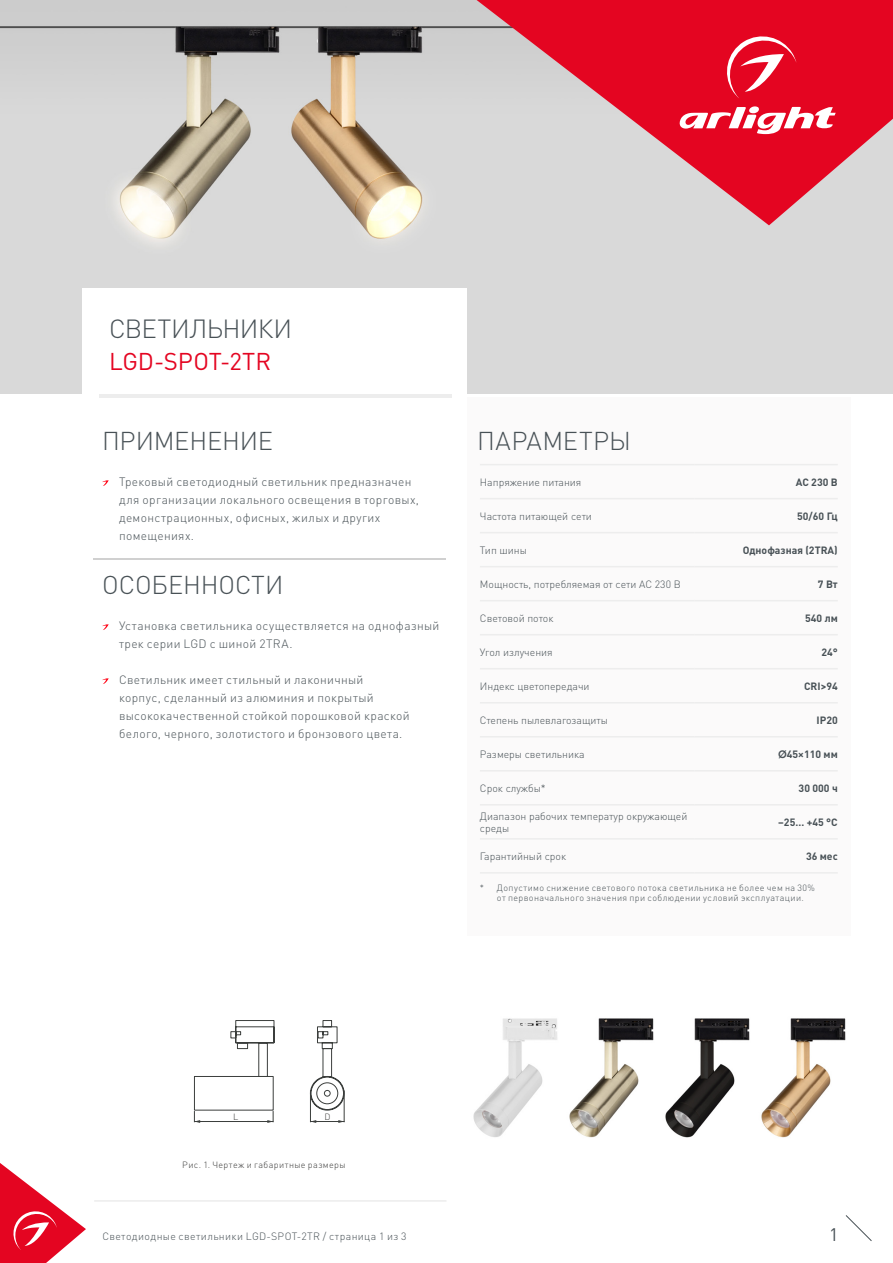
<style>
.page{position:relative;width:893px;height:1263px;background:#fff}
.page>*{position:absolute;margin:0;border:0;box-sizing:border-box;transform-origin:0 0}
.t1{font:300 25.95px "DIN Pro";letter-spacing:-.025em;color:#485156}
.t2{font:300 25.5px "DIN Pro";letter-spacing:-.005em;color:#485156}
.t3{font:300 25.5px "DIN Pro";letter-spacing:.015em;color:#485156}
.t4{font:24px "DIN Pro";letter-spacing:-.005em;color:#e40521}
.t5{font:18px "DIN Pro";color:#485156}
.t6{font:300 12px/18px "DIN Pro";letter-spacing:.03em;color:#485156}
.t7{font:300 10.5px/12px "DIN Pro";color:#485156}
.t8{font:700 10.5px "DIN Pro";color:#485156}
.t9{font:300 10.5px "DIN Pro";letter-spacing:.04em;color:#485156}
.t10{font:300 9px/10.5px "DIN Pro";letter-spacing:.04em;color:#485156}
.t11{font:300 9px "DIN Pro";letter-spacing:.04em;color:#3c3c3b}
.s1{font-family:"Century Gothic"}
</style>
<div class="page">
<svg style="left:845px;top:1215px;width:27px;height:26px"></svg>
<img style="left:0;top:0;width:892px;height:394px">
<div style="left:467px;top:397px;width:383px;height:538px;background:#fbfafa"></div>
<hr style="left:480px;top:464px;width:214px;height:1px;background:#ededed">
<hr style="left:694px;top:464px;width:144px;height:1px;background:#ededed">
<hr style="left:480px;top:498px;width:214px;height:1px;background:#ededed">
<hr style="left:694px;top:498px;width:144px;height:1px;background:#ededed">
<hr style="left:480px;top:532px;width:214px;height:1px;background:#ededed">
<hr style="left:694px;top:532px;width:144px;height:1px;background:#ededed">
<hr style="left:480px;top:566px;width:214px;height:1px;background:#ededed">
<hr style="left:694px;top:566px;width:144px;height:1px;background:#ededed">
<hr style="left:480px;top:600px;width:214px;height:1px;background:#ededed">
<hr style="left:694px;top:600px;width:144px;height:1px;background:#ededed">
<hr style="left:480px;top:736px;width:214px;height:1px;background:#ededed">
<hr style="left:694px;top:736px;width:144px;height:1px;background:#ededed">
<hr style="left:480px;top:770px;width:214px;height:1px;background:#ededed">
<hr style="left:694px;top:770px;width:144px;height:1px;background:#ededed">
<hr style="left:480px;top:804px;width:214px;height:1px;background:#ededed">
<hr style="left:694px;top:804px;width:144px;height:1px;background:#ededed">
<hr style="left:480px;top:838px;width:214px;height:1px;background:#ededed">
<hr style="left:694px;top:838px;width:144px;height:1px;background:#ededed">
<hr style="left:480px;top:872px;width:214px;height:1px;background:#ededed">
<hr style="left:694px;top:872px;width:144px;height:1px;background:#ededed">
<hr style="left:480px;top:634px;width:214px;height:1px;background:#ededed">
<hr style="left:694px;top:634px;width:144px;height:1px;background:#ededed">
<hr style="left:480px;top:668px;width:214px;height:1px;background:#ededed">
<hr style="left:694px;top:668px;width:144px;height:1px;background:#ededed">
<hr style="left:480px;top:702px;width:214px;height:1px;background:#ededed">
<hr style="left:694px;top:702px;width:144px;height:1px;background:#ededed">
<div style="left:82px;top:288px;width:384px;height:117px;background:#fff"></div>
<svg style="left:102px;top:480px;width:7px;height:6px"></svg>
<svg style="left:102px;top:624px;width:7px;height:6px"></svg>
<svg style="left:102px;top:678px;width:7px;height:6px"></svg>
<hr style="left:99px;top:394px;width:352px;height:3px;background:#ededed">
<hr style="left:94px;top:559px;width:352px;height:1px;background:#d0d0d0">
<hr style="left:94px;top:1200px;width:352px;height:1px;background:#e3e3e3">
<svg style="left:194px;top:1020px;width:151px;height:103px"></svg>
<img style="left:473px;top:1018px;width:373px;height:120px">
<svg style="left:477px;top:0;width:416px;height:225px;fill:#e40521"></svg>
<svg style="left:677px;top:106px;width:159px;height:31px"></svg>
<svg style="left:722px;top:31px;width:74px;height:68px"></svg>
<svg style="left:0;top:1163px;width:86px;height:100px"></svg>
<h1 class="t1" style="left:109px;top:311px;width:185px">СВЕТИЛЬНИКИ</h1>
<h3 class="t4" style="left:109px;top:345px;width:164px">LGD-SPOT-2TR</h3>
<h2 class="t2" style="left:102px;top:423px;width:172px">ПРИМЕНЕНИЕ</h2>
<p class="t6" style="left:119px;top:472px;width:301px">Трековый светодиодный светильник предназначен для организации локального освещения в торговых, демонстрационных, офисных, жилых и других помещениях.</p>
<h2 class="t2" style="left:102px;top:567px;width:183px">ОСОБЕННОСТИ</h2>
<p class="t6" style="left:119px;top:616px;width:322px">Установка светильника осуществляется на однофазный трек серии LGD с шиной 2TRA.</p>
<p class="t6" style="left:119px;top:670px;width:292px">Светильник имеет стильный и лаконичный<br>корпус, сделанный из алюминия и покрытый высококачественной стойкой порошковой краской белого, черного, золотистого и бронзового цвета.</p>
<h2 class="t3" style="left:477px;top:423px;width:155px">ПАРАМЕТРЫ</h2>
<p class="t7" style="left:480px;top:475px;width:103px">Напряжение питания</p>
<p class="t8" style="left:796px;top:475px;width:43px">AC 230 В</p>
<p class="t7" style="left:480px;top:509px;width:114px">Частота питающей сети</p>
<p class="t8" style="left:797px;top:509px;width:42px">50/60 Гц</p>
<p class="t7" style="left:480px;top:543px;width:48px">Тип шины</p>
<p class="t8" style="left:743px;top:543px;width:97px">Однофазная (2TRA)</p>
<p class="t7" style="left:480px;top:577px;width:202px">Мощность, потребляемая от сети АС 230 В</p>
<p class="t8" style="left:818px;top:577px;width:21px">7 Вт</p>
<p class="t7" style="left:480px;top:611px;width:75px">Световой поток</p>
<p class="t8" style="left:805px;top:611px;width:34px">540 лм</p>
<p class="t7" style="left:480px;top:645px;width:74px">Угол излучения</p>
<p class="t8" style="left:821px;top:645px;width:18px">24°</p>
<p class="t7" style="left:480px;top:679px;width:111px">Индекс цветопередачи</p>
<p class="t8" style="left:804px;top:679px;width:35px">CRI&gt;94</p>
<p class="t7" style="left:480px;top:713px;width:130px">Степень пылевлагозащиты</p>
<p class="t8" style="left:817px;top:713px;width:23px">IP20</p>
<p class="t7" style="left:480px;top:748px;width:106px">Размеры светильника</p>
<p class="t8" style="left:778px;top:747px;width:61px"><span class="s1">Ø</span>45×110 мм</p>
<p class="t7" style="left:480px;top:782px;width:67px">Срок службы*</p>
<p class="t8" style="left:799px;top:781px;width:41px">30 000 ч</p>
<p class="t7" style="left:480px;top:810px;width:209px">Диапазон рабочих температур окружающей среды</p>
<p class="t8" style="left:778px;top:815px;width:61px">–25… +45 °С</p>
<p class="t7" style="left:480px;top:850px;width:88px">Гарантийный срок</p>
<p class="t8" style="left:806px;top:849px;width:33px">36 мес</p>
<p class="t10" style="left:497px;top:882px;width:320px;text-indent:-17px">* Допустимо снижение светового потока светильника не более чем на 30% от первоначального значения при соблюдении условий эксплуатации.</p>
<p class="t11" style="left:233px;top:1110px;width:7px">L</p>
<p class="t11" style="left:325px;top:1110px;width:8px">D</p>
<p class="t11" style="left:182px;top:1158px;width:165px">Рис. 1. Чертеж и габаритные размеры</p>
<p class="t9" style="left:102px;top:1229px;width:306px">Светодиодные светильники LGD-SPOT-2TR / страница 1 из 3</p>
<h3 class="t5" style="left:829px;top:1222px;width:11px">1</h3>
</div>
